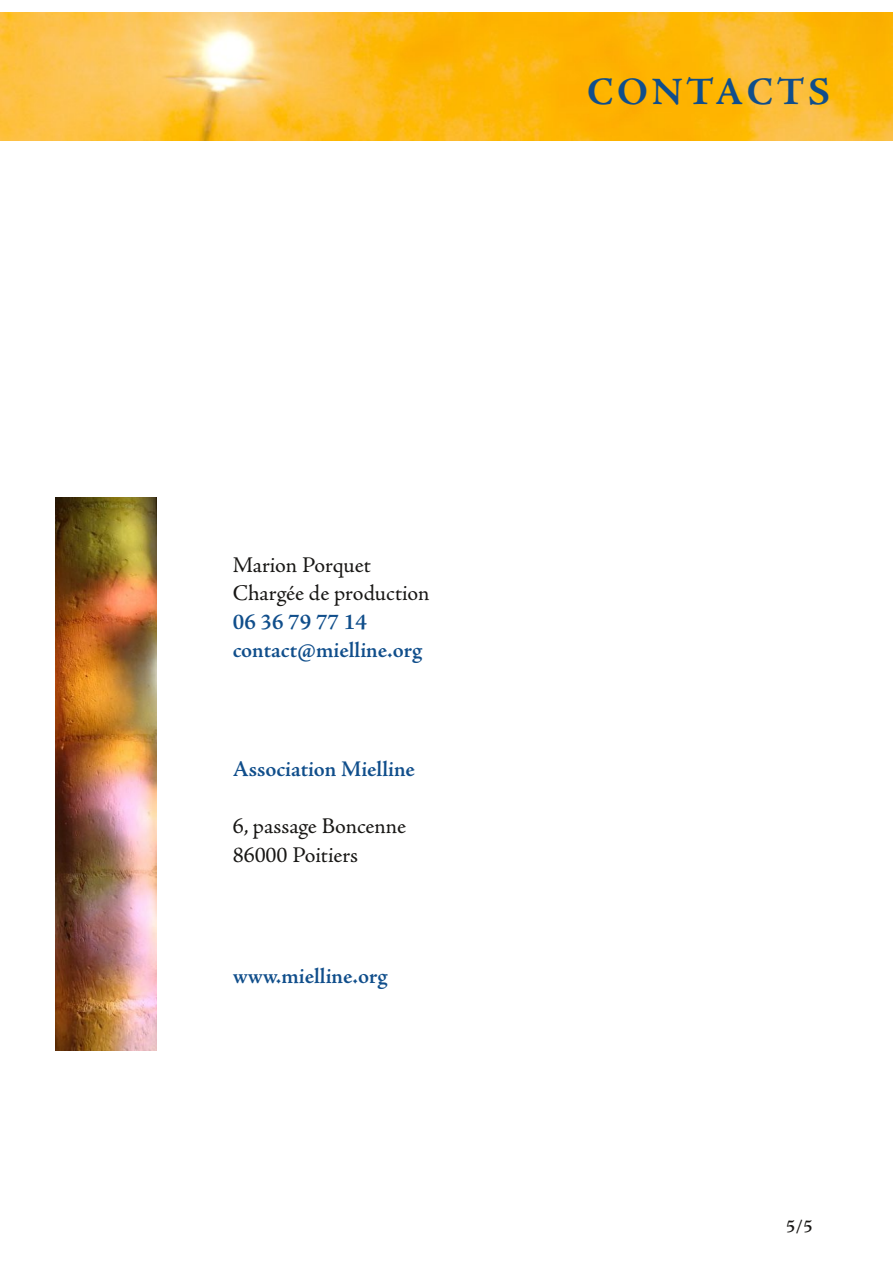
<style>
.page{position:relative;width:893px;height:1263px;background:#fff}
.page>*{position:absolute;margin:0;border:0;box-sizing:border-box;transform-origin:0 0}
.t1{font:700 39px "Adobe Jenson Pro";letter-spacing:.09em;color:#104e8b}
.t2{font:600 22.5px/28.5px "Adobe Jenson Pro";color:#104e8b}
.t3{font:22.5px/28.5px "Adobe Jenson Pro";letter-spacing:-.005em;color:#181715}
.t4{font:600 18px "Adobe Jenson Pro";color:#181715}
</style>
<div class="page">
<img style="left:0;top:13px;width:893px;height:127px">
<img style="left:56px;top:498px;width:101px;height:552px">
<h1 class="t1" style="left:587px;top:76px;width:244px">CONTACTS</h1>
<p class="t3" style="left:233px;top:552px;width:198px">Marion Porquet<br>Chargée de production</p>
<p class="t2" style="left:233px;top:609px;width:191px">06 36 79 77 14 contact@mielline.org</p>
<p class="t2" style="left:233px;top:757px;width:184px">Association Mielline</p>
<p class="t3" style="left:233px;top:814px;width:175px">6, passage Boncenne<br>86000 Poitiers</p>
<p class="t2" style="left:233px;top:964px;width:156px">www.mielline.org</p>
<p class="t4" style="left:786px;top:1219px;width:28px">5/5</p>
</div>
